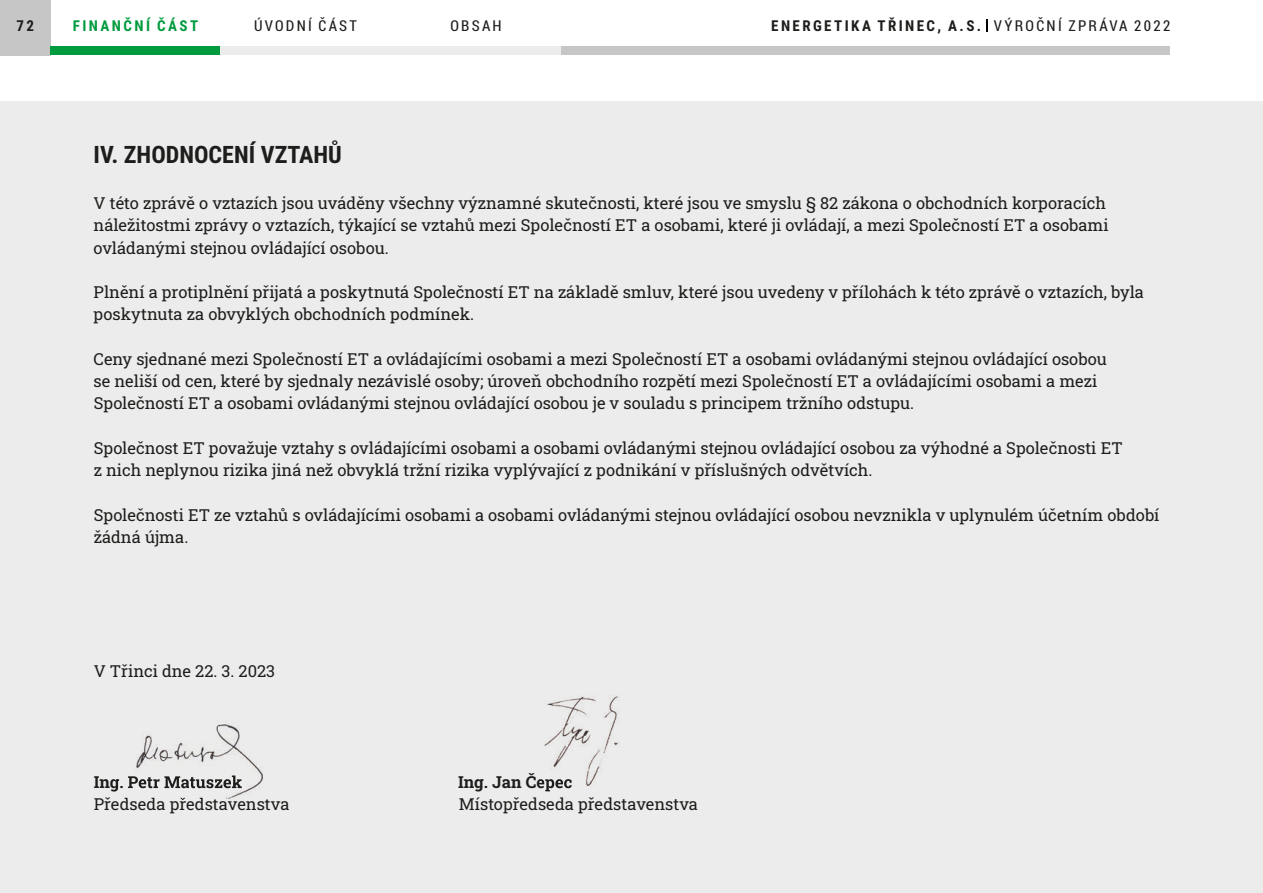
<style>
.page{position:relative;width:1263px;height:893px;background:#fff}
.page>*{position:absolute;margin:0;border:0;box-sizing:border-box;transform-origin:0 0}
.t1{font:700 24px "Roboto Condensed";color:#1d1d1b}
.t2{font:16.5px/22.4px "Roboto Slab";color:#1d1d1b}
.t3{font:700 16.5px "Roboto Slab";color:#1d1d1b}
.t4{font:700 15px "Roboto Condensed";letter-spacing:.16em;color:#1d1d1b}
.t5{font:15px "Roboto Condensed";letter-spacing:.155em;color:#1d1d1b}
.t6{font:700 15px "Roboto Condensed";letter-spacing:.16em;color:#009b3e}
.s1{font-weight:400}
</style>
<div class="page">
<div style="left:0;top:102px;width:1263px;height:791px;background:#ececec"></div>
<img style="left:124px;top:724px;width:139px;height:75px">
<img style="left:113px;top:776px;width:25px;height:16px">
<img style="left:139px;top:775px;width:84px;height:13px">
<img style="left:190px;top:777px;width:32px;height:11px">
<img style="left:223px;top:775px;width:19px;height:13px">
<img style="left:124px;top:798px;width:21px;height:2px">
<img style="left:147px;top:798px;width:39px;height:2px">
<img style="left:195px;top:798px;width:32px;height:2px">
<img style="left:544px;top:696px;width:75px;height:93px">
<img style="left:539px;top:773px;width:15px;height:17px">
<img style="left:555px;top:779px;width:17px;height:9px">
<div style="left:0;top:0;width:51px;height:55px;background:#c6c6c6"></div>
<div style="left:51px;top:47px;width:170px;height:8px;background:#009b3e"></div>
<div style="left:221px;top:47px;width:170px;height:8px;background:#ececec"></div>
<div style="left:391px;top:47px;width:170px;height:8px;background:#ececec"></div>
<div style="left:561px;top:47px;width:609px;height:8px;background:#c6c6c6"></div>
<svg style="left:987px;top:19px;width:1px;height:13px"></svg>
<p class="t4" style="left:17px;top:20px;width:19px">72</p>
<p class="t6" style="left:73px;top:20px;width:127px">FINANČNÍ ČÁST</p>
<p class="t5" style="left:254px;top:15px;width:104px">ÚVODNÍ ČÁST</p>
<p class="t5" style="left:450px;top:15px;width:53px">OBSAH</p>
<p class="t4" style="left:771px;top:20px;width:401px">ENERGETIKA TŘINEC, A.S. <span class="s1">VÝROČNÍ ZPRÁVA 2022</span></p>
<h1 class="t1" style="left:94px;top:145px;width:250px">IV. ZHODNOCENÍ VZTAHŮ</h1>
<p class="t2" style="left:94px;top:191px;width:1017px">V této zprávě o vztazích jsou uváděny všechny významné skutečnosti, které jsou ve smyslu § 82 zákona o obchodních korporacích náležitostmi zprávy o vztazích, týkající se vztahů mezi Společností ET a osobami, které ji ovládají, a mezi Společností ET a osobami ovládanými stejnou ovládající osobou.</p>
<p class="t2" style="left:94px;top:280px;width:1052px">Plnění a protiplnění přijatá a poskytnutá Společností ET na základě smluv, které jsou uvedeny v přílohách k této zprávě o vztazích, byla poskytnuta za obvyklých obchodních podmínek.</p>
<p class="t2" style="left:94px;top:347px;width:1015px">Ceny sjednané mezi Společností ET a ovládajícími osobami a mezi Společností ET a osobami ovládanými stejnou ovládající osobou se neliší od cen, které by sjednaly nezávislé osoby; úroveň obchodního rozpětí mezi Společností ET a ovládajícími osobami a mezi<br>Společností ET a osobami ovládanými stejnou ovládající osobou je v souladu s principem tržního odstupu.</p>
<p class="t2" style="left:94px;top:436px;width:1030px">Společnost ET považuje vztahy s ovládajícími osobami a osobami ovládanými stejnou ovládající osobou za výhodné a Společnosti ET z nich neplynou rizika jiná než obvyklá tržní rizika vyplývající z podnikání v příslušných odvětvích.</p>
<p class="t2" style="left:94px;top:503px;width:1067px">Společnosti ET ze vztahů s ovládajícími osobami a osobami ovládanými stejnou ovládající osobou nevznikla v uplynulém účetním období žádná újma.</p>
<p class="t2" style="left:94px;top:659px;width:183px">V Třinci dne 22. 3. 2023</p>
<p class="t3" style="left:458px;top:771px;width:116px">Ing. Jan Čepec</p>
<p class="t2" style="left:94px;top:793px;width:197px">Předseda představenstva</p>
<p class="t2" style="left:459px;top:793px;width:241px">Místopředseda představenstva</p>
</div>
